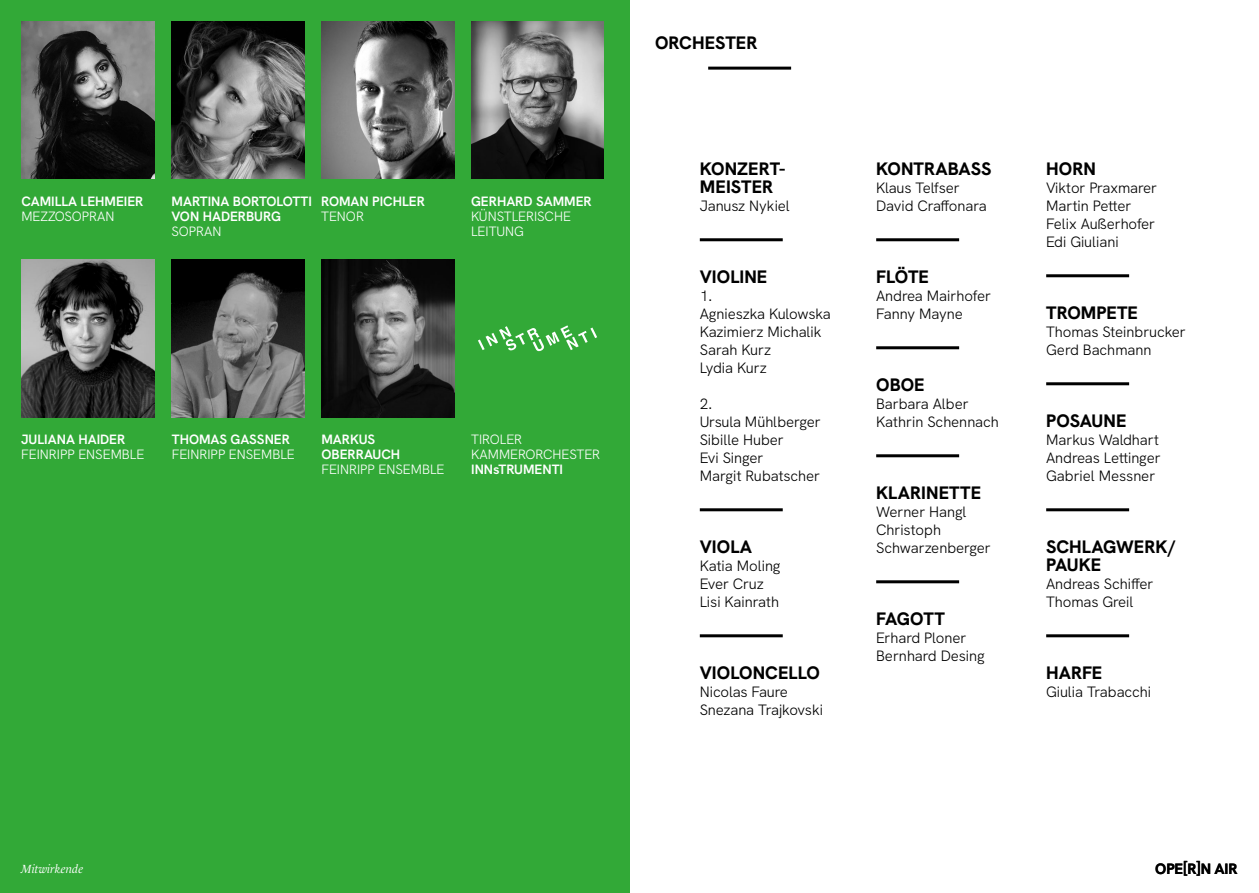
<style>
.page{position:relative;width:1259px;height:893px;background:#fff}
.page>*{position:absolute;margin:0;border:0;box-sizing:border-box;transform-origin:0 0}
.t1{font:800 18px/18px "HK Grotesk";color:#000}
.t2{font:15px/18px "HK Grotesk";letter-spacing:-.01em;color:#000}
.t3{font:800 15px "HK Grotesk";letter-spacing:-.01em;color:#000}
.t4{font:700 13.5px/15px "HK Grotesk";color:#fff}
.t5{font:13.5px/15px "HK Grotesk";color:#fff}
.t6{font:italic 12px "Le Monde Livre Cla Std";color:#fff}
</style>
<div class="page">
<div style="left:0;top:0;width:629px;height:893px;background:#32a937"></div>
<img style="left:471px;top:21px;width:133px;height:158px">
<img style="left:21px;top:259px;width:133px;height:158px">
<img style="left:172px;top:259px;width:132px;height:158px">
<img style="left:171px;top:21px;width:133px;height:158px">
<img style="left:21px;top:21px;width:133px;height:158px">
<img style="left:321px;top:21px;width:133px;height:158px">
<img style="left:321px;top:259px;width:133px;height:158px">
<hr style="left:708px;top:67px;width:83px;height:3px;background:#000">
<hr style="left:700px;top:238px;width:83px;height:3px;background:#000">
<hr style="left:700px;top:508px;width:83px;height:3px;background:#000">
<hr style="left:700px;top:634px;width:83px;height:3px;background:#000">
<hr style="left:876px;top:238px;width:83px;height:3px;background:#000">
<hr style="left:876px;top:346px;width:83px;height:3px;background:#000">
<hr style="left:876px;top:454px;width:83px;height:3px;background:#000">
<hr style="left:876px;top:580px;width:83px;height:3px;background:#000">
<hr style="left:1046px;top:274px;width:83px;height:3px;background:#000">
<hr style="left:1046px;top:382px;width:83px;height:3px;background:#000">
<hr style="left:1046px;top:508px;width:83px;height:3px;background:#000">
<hr style="left:1046px;top:634px;width:83px;height:3px;background:#000">
<svg style="left:478px;top:325px;width:119px;height:26px"></svg>
<p class="t4" style="left:21px;top:193px;width:123px">CAMILLA LEHMEIER</p>
<p class="t5" style="left:21px;top:208px;width:95px">MEZZOSOPRAN</p>
<p class="t4" style="left:171px;top:193px;width:142px">MARTINA BORTOLOTTI<br>VON HADERBURG</p>
<p class="t5" style="left:171px;top:223px;width:51px">SOPRAN</p>
<p class="t4" style="left:321px;top:193px;width:105px">ROMAN PICHLER</p>
<p class="t5" style="left:321px;top:208px;width:44px">TENOR</p>
<p class="t4" style="left:471px;top:193px;width:122px">GERHARD SAMMER</p>
<p class="t5" style="left:471px;top:208px;width:101px">KÜNSTLERISCHE<br>LEITUNG</p>
<p class="t4" style="left:21px;top:431px;width:106px">JULIANA HAIDER</p>
<p class="t5" style="left:21px;top:446px;width:124px">FEINRIPP ENSEMBLE</p>
<p class="t4" style="left:172px;top:431px;width:120px">THOMAS GASSNER</p>
<p class="t5" style="left:172px;top:446px;width:124px">FEINRIPP ENSEMBLE</p>
<p class="t4" style="left:321px;top:431px;width:80px">MARKUS<br>OBERRAUCH</p>
<p class="t5" style="left:321px;top:461px;width:124px">FEINRIPP ENSEMBLE</p>
<p class="t5" style="left:471px;top:431px;width:131px">TIROLER<br>KAMMERORCHESTER</p>
<p class="t4" style="left:471px;top:461px;width:93px">INNsTRUMENTI</p>
<p class="t1" style="left:655px;top:32px;width:104px">ORCHESTER</p>
<p class="t1" style="left:700px;top:158px;width:87px">KONZERT-<br>MEISTER</p>
<p class="t2" style="left:700px;top:195px;width:92px">Janusz Nykiel</p>
<p class="t1" style="left:700px;top:266px;width:69px">VIOLINE</p>
<p class="t2" style="left:700px;top:285px;width:133px">1.<br>Agnieszka Kulowska<br>Kazimierz Michalik<br>Sarah Kurz<br>Lydia Kurz</p>
<p class="t2" style="left:700px;top:393px;width:122px">2.<br>Ursula Mühlberger<br>Sibille Huber<br>Evi Singer<br>Margit Rubatscher</p>
<p class="t1" style="left:700px;top:536px;width:54px">VIOLA</p>
<p class="t2" style="left:700px;top:555px;width:82px">Katia Moling<br>Ever Cruz<br>Lisi Kainrath</p>
<p class="t1" style="left:700px;top:662px;width:122px">VIOLONCELLO</p>
<p class="t2" style="left:700px;top:681px;width:125px">Nicolas Faure<br>Snezana Trajkovski</p>
<p class="t1" style="left:876px;top:158px;width:117px">KONTRABASS</p>
<p class="t2" style="left:876px;top:177px;width:112px">Klaus Telfser<br>David Craffonara</p>
<p class="t1" style="left:876px;top:266px;width:54px">FLÖTE</p>
<p class="t2" style="left:876px;top:285px;width:116px">Andrea Mairhofer<br>Fanny Mayne</p>
<p class="t1" style="left:876px;top:374px;width:50px">OBOE</p>
<p class="t2" style="left:876px;top:393px;width:124px">Barbara Alber<br>Kathrin Schennach</p>
<p class="t1" style="left:876px;top:482px;width:106px">KLARINETTE</p>
<p class="t2" style="left:876px;top:501px;width:116px">Werner Hangl<br>Christoph<br>Schwarzenberger</p>
<p class="t1" style="left:876px;top:608px;width:70px">FAGOTT</p>
<p class="t2" style="left:876px;top:627px;width:110px">Erhard Ploner<br>Bernhard Desing</p>
<p class="t1" style="left:1046px;top:158px;width:51px">HORN</p>
<p class="t2" style="left:1046px;top:177px;width:112px">Viktor Praxmarer<br>Martin Petter<br>Felix Außerhofer<br>Edi Giuliani</p>
<p class="t1" style="left:1046px;top:302px;width:93px">TROMPETE</p>
<p class="t2" style="left:1046px;top:321px;width:141px">Thomas Steinbrucker<br>Gerd Bachmann</p>
<p class="t1" style="left:1046px;top:410px;width:82px">POSAUNE</p>
<p class="t2" style="left:1046px;top:429px;width:116px;text-align:justify">Markus Waldhart Andreas Lettinger Gabriel Messner</p>
<p class="t1" style="left:1046px;top:536px;width:131px">SCHLAGWERK/<br>PAUKE</p>
<p class="t2" style="left:1046px;top:573px;width:109px">Andreas Schiffer<br>Thomas Greil</p>
<p class="t1" style="left:1046px;top:662px;width:58px">HARFE</p>
<p class="t2" style="left:1046px;top:681px;width:106px">Giulia Trabacchi</p>
<p class="t6" style="left:21px;top:861px;width:64px">Mitwirkende</p>
<p class="t3" style="left:1155px;top:857px;width:84px">OPE[R]N AIR</p>
</div>
